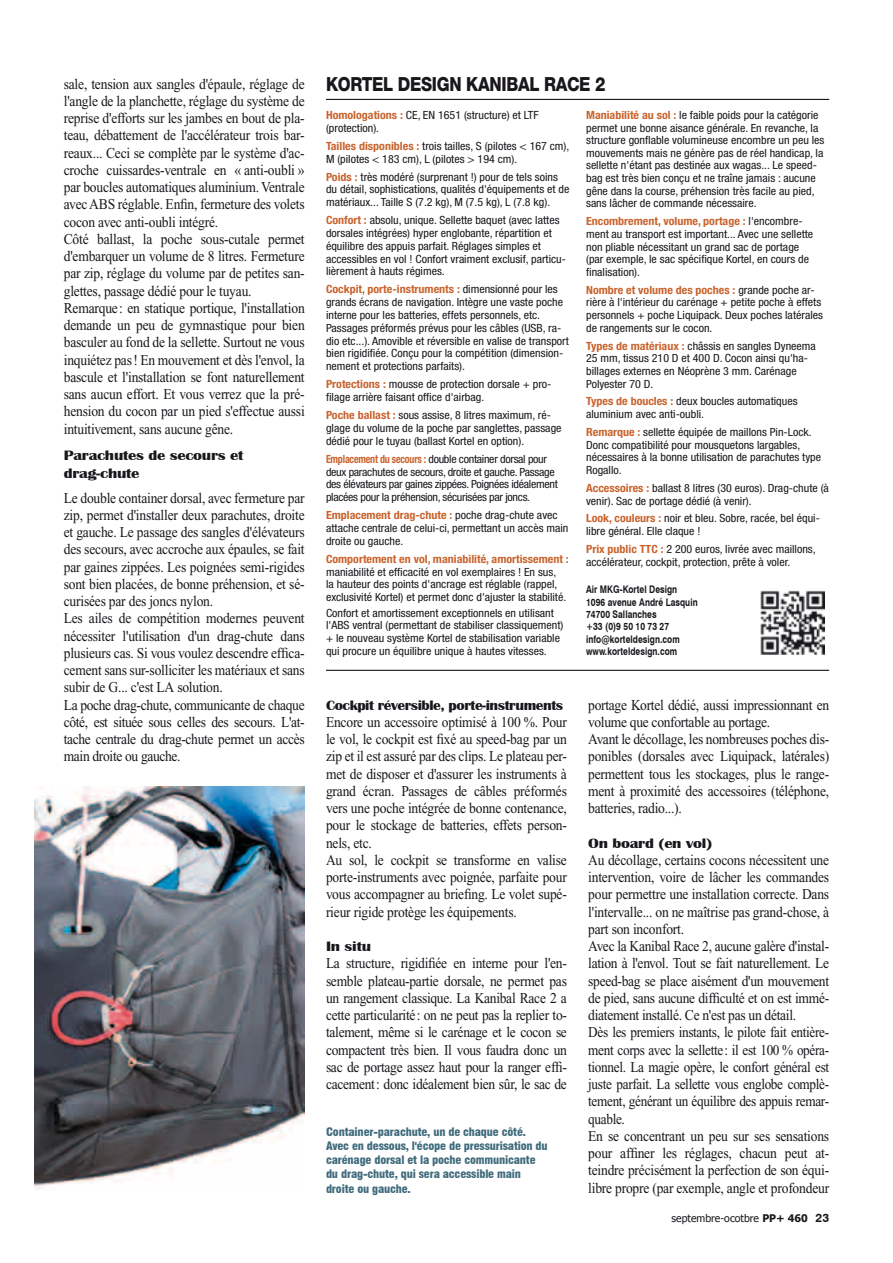
<style>
.page{position:relative;width:893px;height:1263px;background:#fff}
.page>*{position:absolute;margin:0;border:0;box-sizing:border-box;transform-origin:0 0}
.t1{font:800 19.5px "Helvetica Neue";letter-spacing:-.02em;color:#1a171c;scale:.85 1}
.t2{font:15px/17.2px "Times New Roman";letter-spacing:-.015em;color:#1a171c;scale:.9 1}
.t3{font:700 14.1px/18px "Britannic";letter-spacing:-.025em;color:#1a171c;scale:1.18 1}
.t4{font:700 14.1px "Britannic";letter-spacing:-.025em;color:#1a171c;scale:1.09 1}
.t5{font:700 12px "Swiss 721 BT";color:#1a171c}
.t6{font:900 condensed 11.4px/14.2px "Swiss 721 BT";letter-spacing:-.015em;color:#406b7c;scale:1.05 1}
.t7{font:condensed 11.25px/12.8px "Helvetica Neue";color:#1a171c;scale:1.06 1}
.t8{font:condensed 11.25px/12.8px "Helvetica Neue";letter-spacing:-.025em;color:#1a171c;scale:1.06 1}
.t9{font:700 condensed 11.25px "Helvetica Neue";color:#c8632d;scale:1.06 1}
.t10{font:700 10.5px/12.3px "Swiss 721 BT";letter-spacing:.005em;color:#1a171c;scale:.8 1}
.t11{font:10.5px "Tahoma";color:#1a171c}
.s1{font-weight:700;color:#c8632d}
.s2{font-weight:700}
</style>
<div class="page">
<hr style="left:326px;top:670px;width:503px;height:1px;background:#1a171c">
<hr style="left:326px;top:99px;width:503px;height:1px;background:#1a171c">
<img style="left:35px;top:786px;width:270px;height:403px">
<img style="left:761px;top:591px;width:64px;height:64px">
<p class="t2" style="left:64px;top:75px;width:269px">sale, tension aux sangles d'épaule, réglage de l'angle de la planchette, réglage du système de reprise d'efforts sur les jambes en bout de pla&shy;teau, débattement de l'accélérateur trois bar&shy;reaux... Ceci se complète par le système d'ac&shy;croche cuissardes-ventrale en « anti-oubli » par boucles automatiques aluminium. Ventrale avec ABS réglable. Enfin, fermeture des volets cocon avec anti-oubli intégré.<br>Côté ballast, la poche sous-cutale permet d'embarquer un volume de 8 litres. Fermeture par zip, réglage du volume par de petites san&shy;glettes, passage dédié pour le tuyau.<br>Remarque: en statique portique, l'installation demande un peu de gymnastique pour bien basculer au fond de la sellette. Surtout ne vous inquiétez pas! En mouvement et dès l'envol, la bascule et l'installation se font naturellement sans aucun effort. Et vous verrez que la pré&shy;hension du cocon par un pied s'effectue aussi intuitivement, sans aucune gêne.</p>
<p class="t3" style="left:64px;top:446px;width:154px">Parachutes de secours et drag-chute</p>
<p class="t2" style="left:64px;top:489px;width:269px">Le double container dorsal, avec fermeture par zip, permet d'installer deux parachutes, droite et gauche. Le passage des sangles d'élévateurs des secours, avec accroche aux épaules, se fait par gaines zippées. Les poignées semi-rigides sont bien placées, de bonne préhension, et sé&shy;curisées par des joncs nylon.<br>Les ailes de compétition modernes peuvent nécessiter l'utilisation d'un drag-chute dans plusieurs cas. Si vous voulez descendre effica&shy;cement sans sur-solliciter les matériaux et sans subir de G... c'est LA solution.<br>La poche drag-chute, communicante de chaque côté, est située sous celles des secours. L'at&shy;tache centrale du drag-chute permet un accès main droite ou gauche.</p>
<h1 class="t1" style="left:326px;top:73px;width:330px">KORTEL DESIGN KANIBAL RACE 2</h1>
<p class="t7" style="left:586px;top:109px;width:226px"><span class="s1">Maniabilité au sol :</span> le faible poids pour la catégorie permet une bonne aisance générale. En revanche, la structure gonflable volumineuse encombre un peu les mouvements mais ne génère pas de réel handicap, la sellette n'étant pas destinée aux wagas... Le speed&shy;bag est très bien conçu et ne traîne jamais : aucune gêne dans la course, préhension très facile au pied, sans lâcher de commande nécessaire.</p>
<p class="t7" style="left:586px;top:215px;width:216px"><span class="s1">Encombrement, volume, portage :</span> l'encombre&shy;ment au transport est important... Avec une sellette non pliable nécessitant un grand sac de portage (par exemple, le sac spécifique Kortel, en cours de finalisation).</p>
<p class="t7" style="left:586px;top:283px;width:225px"><span class="s1">Nombre et volume des poches :</span> grande poche ar&shy;rière à l'intérieur du carénage + petite poche à effets personnels + poche Liquipack. Deux poches latérales de rangements sur le cocon.</p>
<p class="t7" style="left:586px;top:339px;width:218px"><span class="s1">Types de matériaux :</span> châssis en sangles Dyneema 25 mm, tissus 210 D et 400 D. Cocon ainsi qu'ha&shy;billages externes en Néoprène 3 mm. Carénage Polyester 70 D.</p>
<p class="t7" style="left:586px;top:395px;width:201px"><span class="s1">Types de boucles :</span> deux boucles automatiques aluminium avec anti-oubli.</p>
<p class="t7" style="left:586px;top:426px;width:223px"><span class="s1">Remarque :</span> sellette équipée de maillons Pin-Lock.<br>Donc compatibilité pour mousquetons largables, nécessaires à la bonne utilisation de parachutes type Rogallo.</p>
<p class="t7" style="left:586px;top:481px;width:231px"><span class="s1">Accessoires :</span> ballast 8 litres (30 euros). Drag-chute (à venir). Sac de portage dédié (à venir).</p>
<p class="t7" style="left:586px;top:512px;width:222px"><span class="s1">Look, couleurs :</span> noir et bleu. Sobre, racée, bel équi&shy;libre général. Elle claque !</p>
<p class="t7" style="left:586px;top:543px;width:218px"><span class="s1">Prix public TTC :</span> 2 200 euros, livrée avec maillons, accélérateur, cockpit, protection, prête à voler.</p>
<p class="t10" style="left:586px;top:583px;width:141px">Air MKG-Kortel Design<br>1096 avenue André Lasquin<br>74700 Sallanches<br>+33 (0)9 50 10 73 27 info@korteldesign.com www.korteldesign.com</p>
<p class="t7" style="left:326px;top:108px;width:202px"><span class="s1">Homologations :</span> CE, EN 1651 (structure) et LTF (protection).</p>
<p class="t7" style="left:326px;top:139px;width:231px"><span class="s1">Tailles disponibles :</span> trois tailles, S (pilotes &lt; 167 cm),<br>M (pilotes &lt; 183 cm), L (pilotes &gt; 194 cm).</p>
<p class="t7" style="left:326px;top:170px;width:231px"><span class="s1">Poids :</span> très modéré (surprenant !) pour de tels soins du détail, sophistications, qualités d'équipements et de matériaux... Taille S (7.2 kg), M (7.5 kg), L (7.8 kg).</p>
<p class="t7" style="left:326px;top:214px;width:228px"><span class="s1">Confort :</span> absolu, unique. Sellette baquet (avec lattes dorsales intégrées) hyper englobante, répartition et équilibre des appuis parfait. Réglages simples et accessibles en vol ! Confort vraiment exclusif, particu&shy;lièrement à hauts régimes.</p>
<p class="t7" style="left:326px;top:283px;width:231px"><span class="s1">Cockpit, porte-instruments :</span> dimensionné pour les grands écrans de navigation. Intègre une vaste poche interne pour les batteries, effets personnels, etc.<br>Passages préformés prévus pour les câbles (USB, ra&shy;dio etc...). Amovible et réversible en valise de transport bien rigidifiée. Conçu pour la compétition (dimension&shy;nement et protections parfaits).</p>
<p class="t7" style="left:326px;top:378px;width:214px"><span class="s1">Protections :</span> mousse de protection dorsale + pro&shy;filage arrière faisant office d'airbag.</p>
<p class="t7" style="left:326px;top:409px;width:224px"><span class="s1">Poche ballast :</span> sous assise, 8 litres maximum, ré&shy;glage du volume de la poche par sanglettes, passage dédié pour le tuyau (ballast Kortel en option).</p>
<p class="t8" style="left:326px;top:452px;width:220px"><span class="s1">Emplacement du secours :</span> double container dorsal pour deux parachutes de secours, droite et gauche. Passage des élévateurs par gaines zippées. Poignées idéalement placées pour la préhension, sécurisées par joncs.</p>
<p class="t7" style="left:326px;top:509px;width:230px"><span class="s1">Emplacement drag-chute :</span> poche drag-chute avec attache centrale de celui-ci, permettant un accès main droite ou gauche.</p>
<p class="t9" style="left:326px;top:552px;width:231px">Comportement en vol, maniabilité, amortissement :</p>
<p class="t7" style="left:326px;top:565px;width:228px">maniabilité et efficacité en vol exemplaires ! En sus, la hauteur des points d'ancrage est réglable (rappel, exclusivité Kortel) et permet donc d'ajuster la stabilité.</p>
<p class="t7" style="left:326px;top:606px;width:225px">Confort et amortissement exceptionnels en utilisant l'ABS ventral (permettant de stabiliser classiquement) + le nouveau système Kortel de stabilisation variable qui procure un équilibre unique à hautes vitesses.</p>
<p class="t4" style="left:326px;top:697px;width:219px">Cockpit réversible, porte-instruments</p>
<p class="t2" style="left:326px;top:713px;width:269px">Encore un accessoire optimisé à 100 %. Pour le vol, le cockpit est fixé au speed-bag par un zip et il est assuré par des clips. Le plateau per&shy;met de disposer et d'assurer les instruments à grand écran. Passages de câbles préformés vers une poche intégrée de bonne contenance, pour le stockage de batteries, effets person&shy;nels, etc.<br>Au sol, le cockpit se transforme en valise porte-instruments avec poignée, parfaite pour vous accompagner au briefing. Le volet supé&shy;rieur rigide protège les équipements.</p>
<p class="t3" style="left:326px;top:937px;width:40px">In situ</p>
<p class="t2" style="left:326px;top:955px;width:269px;text-align:justify">La structure, rigidifiée en interne pour l'en&shy;semble plateau-partie dorsale, ne permet pas un rangement classique. La Kanibal Race 2 a cette particularité: on ne peut pas la replier to&shy;talement, même si le carénage et le cocon se compactent très bien. Il vous faudra donc un sac de portage assez haut pour la ranger effi&shy;cacement: donc idéalement bien sûr, le sac de</p>
<p class="t6" style="left:326px;top:1124px;width:213px">Container-parachute, un de chaque côté.<br>Avec en dessous, l'écope de pressurisation du carénage dorsal et la poche communicante du drag-chute, qui sera accessible main droite ou gauche.</p>
<p class="t2" style="left:588px;top:696px;width:269px">portage Kortel dédié, aussi impressionnant en volume que confortable au portage.<br>Avant le décollage, les nombreuses poches dis&shy;ponibles (dorsales avec Liquipack, latérales) permettent tous les stockages, plus le range&shy;ment à proximité des accessoires (téléphone, batteries, radio...).</p>
<p class="t3" style="left:588px;top:834px;width:107px">On board (en vol)</p>
<p class="t2" style="left:588px;top:851px;width:269px">Au décollage, certains cocons nécessitent une intervention, voire de lâcher les commandes pour permettre une installation correcte. Dans l'intervalle... on ne maîtrise pas grand-chose, à part son inconfort.<br>Avec la Kanibal Race 2, aucune galère d'instal&shy;lation à l'envol. Tout se fait naturellement. Le speed-bag se place aisément d'un mouvement de pied, sans aucune difficulté et on est immé&shy;diatement installé. Ce n'est pas un détail.<br>Dès les premiers instants, le pilote fait entière&shy;ment corps avec la sellette: il est 100 % opéra&shy;tionnel. La magie opère, le confort général est juste parfait. La sellette vous englobe complè&shy;tement, générant un équilibre des appuis remar&shy;quable.<br>En se concentrant un peu sur ses sensations pour affiner les réglages, chacun peut at&shy;teindre précisément la perfection de son équi&shy;libre propre (par exemple, angle et profondeur</p>
<p class="t11" style="left:671px;top:1211px;width:138px">septembre-ocotbre <span class="s2">PP+ 460</span></p>
<p class="t5" style="left:816px;top:1210px;width:15px">23</p>
</div>
